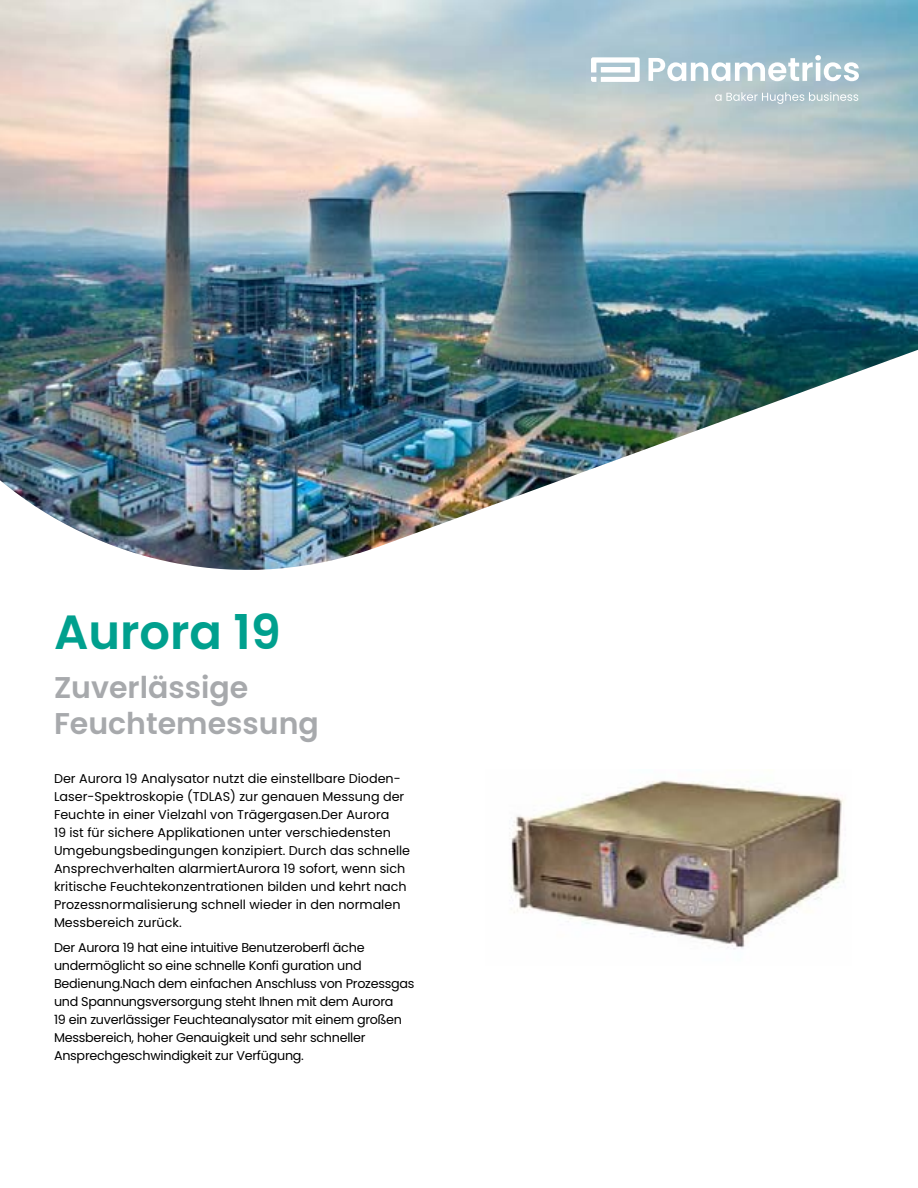
<style>
.page{position:relative;width:918px;height:1188px;background:#fff}
.page>*{position:absolute;margin:0;border:0;box-sizing:border-box;transform-origin:0 0}
.t1{font:600 48px "Poppins";color:#00a08e}
.t2{font:600 30px/36px "Poppins";color:#a7a9ac}
.t3{font:12.75px/18px "Poppins";color:#000}
.t4{font:12.75px/18px "Poppins";letter-spacing:-.02em;color:#000}
</style>
<div class="page">
<img style="left:0;top:0;width:918px;height:570px">
<img style="left:509px;top:780px;width:335px;height:169px">
<svg style="left:591px;top:57px;width:49px;height:25px"></svg>
<svg style="left:649px;top:55px;width:210px;height:26px"></svg>
<svg style="left:715px;top:92px;width:143px;height:12px;background:#c0d0d4"></svg>
<h1 class="t1" style="left:54px;top:604px;width:228px">Aurora 19</h1>
<h2 class="t2" style="left:54px;top:669px;width:266px">Zuverlässige<br>Feuchtemessung</h2>
<p class="t3" style="left:54px;top:769px;width:358px">Der Aurora 19 Analysator nutzt die einstellbare Dioden-Laser-Spektroskopie (TDLAS) zur genauen Messung der Feuchte in einer Vielzahl von Trägergasen.Der Aurora<br>19 ist für sichere Applikationen unter verschiedensten Umgebungsbedingungen konzipiert. Durch das schnelle Ansprechverhalten alarmiertAurora 19 sofort, wenn sich kritische Feuchtekonzentrationen bilden und kehrt nach Prozessnormalisierung schnell wieder in den normalen Messbereich zurück.</p>
<p class="t4" style="left:54px;top:938px;width:362px">Der Aurora 19 hat eine intuitive Benutzeroberfl äche undermöglicht so eine schnelle Konfi guration und Bedienung.Nach dem einfachen Anschluss von Prozessgas und Spannungsversorgung steht Ihnen mit dem Aurora<br>19 ein zuverlässiger Feuchteanalysator mit einem großen Messbereich, hoher Genauigkeit und sehr schneller Ansprechgeschwindigkeit zur Verfügung.</p>
</div>
